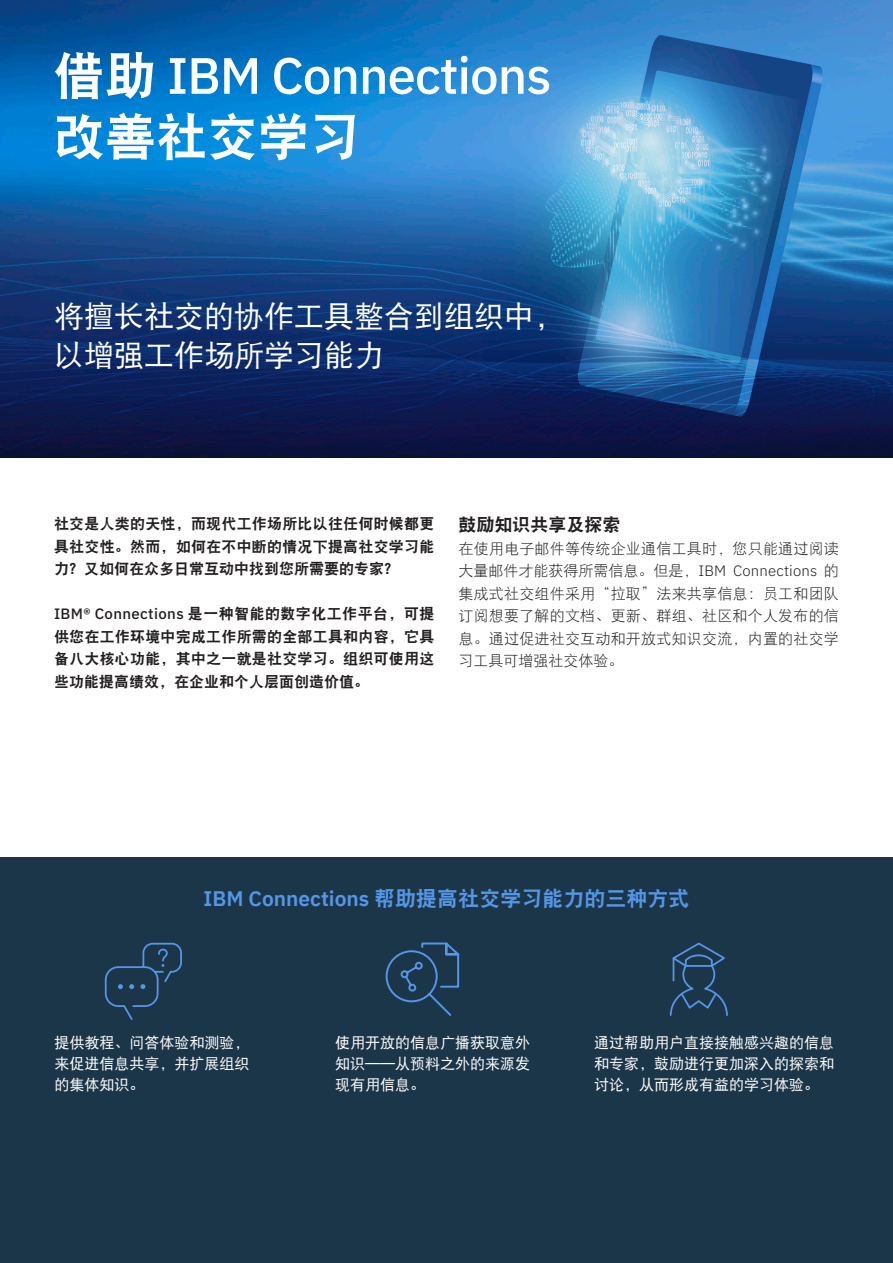
<style>
.page{position:relative;width:893px;height:1263px;background:#fff}
.page>*{position:absolute;margin:0;border:0;box-sizing:border-box;transform-origin:0 0}
.t1{font:500 51px/61.2px "IBM Plex Sans";letter-spacing:-.02em;color:#fff}
.t2{font:30px/39px "DF Hei W5";color:#fff}
.t3{font:21px "DF Hei W9";color:#5596e6}
.t4{font:18px "DF Hei W9";color:#231f20}
.t5{font:15px/22.5px "DF Hei W9";letter-spacing:.015em;color:#231f20;text-align:justify}
.t6{font:15px/22.5px "DF Hei W3";letter-spacing:.015em;color:#231f20;text-align:justify}
.t7{font:15px/21px "DF Hei W5";color:#fff;text-align:justify}
.s1{font-family:"DF Hei W9";font-weight:400}
.s2{font-family:"IBM Plex Sans";font-weight:500}
.s3{font-family:"IBM Plex Sans";font-weight:300}
.s4{font-family:"IBM Plex Sans";font-weight:600}
</style>
<div class="page">
<img style="left:0;top:0;width:893px;height:457px">
<div style="left:0;top:857px;width:893px;height:406px;background:#1c3649"></div>
<div style="left:105px;top:966px;width:54px;height:41px;border:2px solid #5596e6;border-radius:13px"></div>
<svg style="left:140px;top:942px;width:42px;height:47px"></svg>
<svg style="left:129px;top:984px;width:5px;height:5px"></svg>
<svg style="left:118px;top:984px;width:5px;height:5px"></svg>
<svg style="left:385px;top:942px;width:75px;height:74px"></svg>
<svg style="left:669px;top:942px;width:59px;height:74px"></svg>
<p class="t1" style="left:54px;top:41px;width:499px"><span class="s1">借助</span> IBM Connections<span class="s1">改善社交学习</span></p>
<p class="t2" style="left:54px;top:297px;width:511px">将擅长社交的协作工具整合到组织中，以增强工作场所学习能力</p>
<p class="t5" style="left:54px;top:512px;width:382px">社交是人类的天性，而现代工作场所比以往任何时候都更具社交性。然而，如何在不中断的情况下提高社交学习能力？又如何在众多日常互动中找到您所需要的专家？</p>
<p class="t5" style="left:54px;top:602px;width:382px"><span class="s2">IBM® Connections</span> 是一种智能的数字化工作平台，可提供您在工作环境中完成工作所需的全部工具和内容，它具备八大核心功能，其中之一就是社交学习。组织可使用这些功能提高绩效，在企业和个人层面创造价值。</p>
<p class="t4" style="left:458px;top:516px;width:163px">鼓励知识共享及探索</p>
<p class="t6" style="left:458px;top:537px;width:382px">在使用电子邮件等传统企业通信工具时，您只能通过阅读大量邮件才能获得所需信息。但是，<span class="s3">IBM Connections</span> 的集成式社交组件采用“拉取”法来共享信息：员工和团队订阅想要了解的文档、更新、群组、社区和个人发布的信息。通过促进社交互动和开放式知识交流，内置的社交学习工具可增强社交体验。</p>
<p class="t3" style="left:204px;top:887px;width:487px"><span class="s4">IBM Connections</span> 帮助提高社交学习能力的三种方式</p>
<p class="t7" style="left:54px;top:1032px;width:197px">提供教程、问答体验和测验，来促进信息共享，并扩展组织的集体知识。</p>
<p class="t7" style="left:335px;top:1032px;width:196px">使用开放的信息广播获取意外知识——从预料之外的来源发现有用信息。</p>
<p class="t7" style="left:594px;top:1032px;width:242px">通过帮助用户直接接触感兴趣的信息和专家，鼓励进行更加深入的探索和讨论，从而形成有益的学习体验。</p>
</div>
